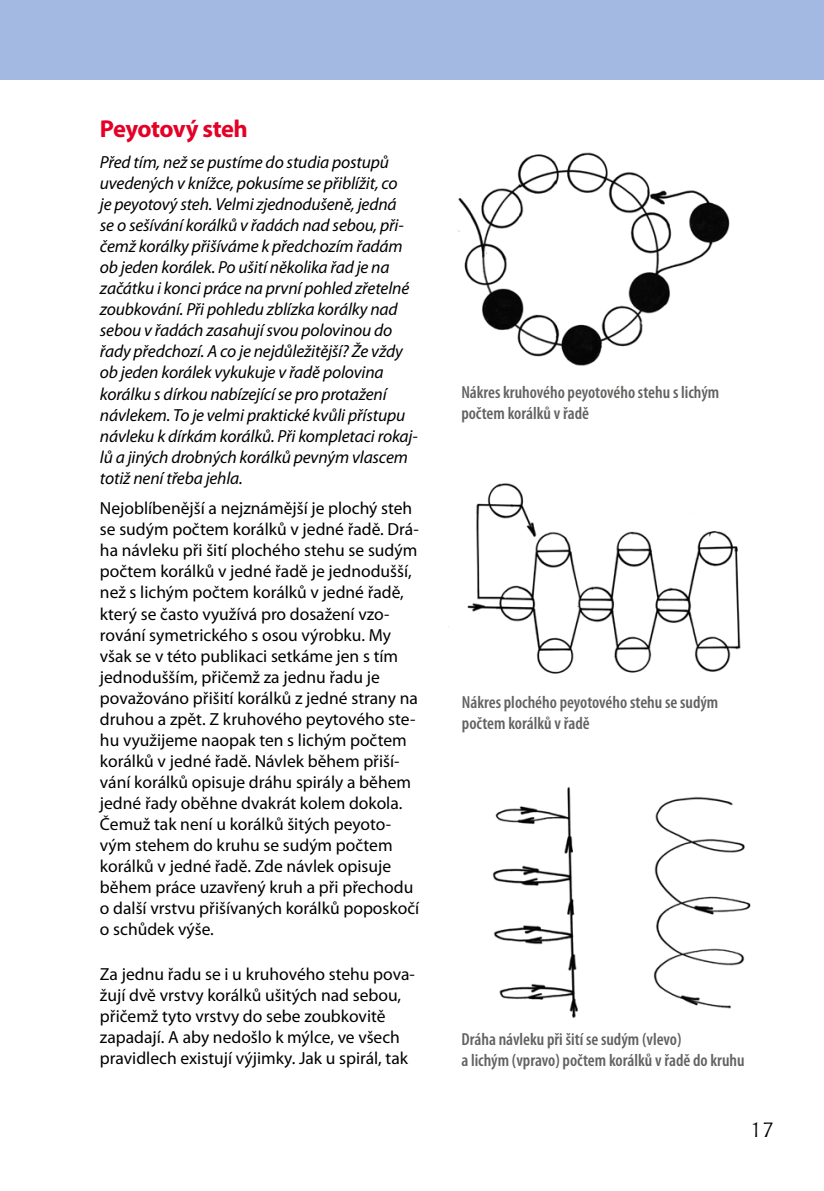
<style>
.page{position:relative;width:824px;height:1191px;background:#fff}
.page>*{position:absolute;margin:0;border:0;box-sizing:border-box;transform-origin:0 0}
.t1{font:700 24.5px "Myriad Pro";letter-spacing:-.025em;color:#e40027}
.t2{font:21px "Chianti BT";color:#000}
.t3{font:17.5px/21px "Myriad Pro";color:#000}
.t4{font:italic 17.5px/21px "Myriad Pro";letter-spacing:-.01em;color:#000}
.t5{font:600 condensed 17.5px/21px "Myriad Pro";color:#626261}
</style>
<div class="page">
<div style="left:0;top:0;width:823px;height:79px;background:#a4b9e1"></div>
<img style="left:458px;top:152px;width:272px;height:214px">
<img style="left:492px;top:786px;width:259px;height:232px">
<img style="left:448px;top:483px;width:293px;height:191px">
<h1 class="t1" style="left:100px;top:115px;width:149px">Peyotový steh</h1>
<p class="t4" style="left:100px;top:152px;width:319px">Před tím, než se pustíme do studia postupů uvedených v knížce, pokusíme se přiblížit, co<br>je peyotový steh. Velmi zjednodušeně, jedná<br>se o sešívání korálků v řadách nad sebou, při&shy;čemž korálky přišíváme k předchozím řadám ob jeden korálek. Po ušití několika řad je na začátku i konci práce na první pohled zřetelné zoubkování. Při pohledu zblízka korálky nad sebou v řadách zasahují svou polovinou do řady předchozí. A co je nejdůležitější? Že vždy ob jeden korálek vykukuje v řadě polovina korálku s dírkou nabízející se pro protažení návlekem. To je velmi praktické kvůli přístupu návleku k dírkám korálků. Při kompletaci rokaj&shy;lů a jiných drobných korálků pevným vlascem totiž není třeba jehla.</p>
<p class="t3" style="left:100px;top:498px;width:321px">Nejoblíbenější a nejznámější je plochý steh se sudým počtem korálků v jedné řadě. Drá&shy;ha návleku při šití plochého stehu se sudým počtem korálků v jedné řadě je jednodušší, než s lichým počtem korálků v jedné řadě, který se často využívá pro dosažení vzo&shy;rování symetrického s osou výrobku. My však se v této publikaci setkáme jen s tím jednodušším, přičemž za jednu řadu je považováno přišití korálků z jedné strany na druhou a zpět. Z kruhového peytového ste&shy;hu využijeme naopak ten s lichým počtem korálků v jedné řadě. Návlek během přiší&shy;vání korálků opisuje dráhu spirály a během jedné řady oběhne dvakrát kolem dokola.<br>Čemuž tak není u korálků šitých peyoto&shy;vým stehem do kruhu se sudým počtem korálků v jedné řadě. Zde návlek opisuje během práce uzavřený kruh a při přechodu o další vrstvu přišívaných korálků poposkočí o schůdek výše.</p>
<p class="t3" style="left:100px;top:964px;width:316px">Za jednu řadu se i u kruhového stehu pova&shy;žují dvě vrstvy korálků ušitých nad sebou, přičemž tyto vrstvy do sebe zoubkovitě zapadají. A aby nedošlo k mýlce, ve všech pravidlech existují výjimky. Jak u spirál, tak</p>
<p class="t5" style="left:461px;top:382px;width:259px">Nákres kruhového peyotového stehu s lichým počtem korálků v řadě</p>
<p class="t5" style="left:462px;top:691px;width:258px">Nákres plochého peyotového stehu se sudým počtem korálků v řadě</p>
<p class="t5" style="left:461px;top:1028px;width:285px">Dráha návleku při šití se sudým (vlevo)<br>a lichým (vpravo) počtem korálků v řadě do kruhu</p>
<p class="t2" style="left:750px;top:1117px;width:26px">17</p>
</div>
